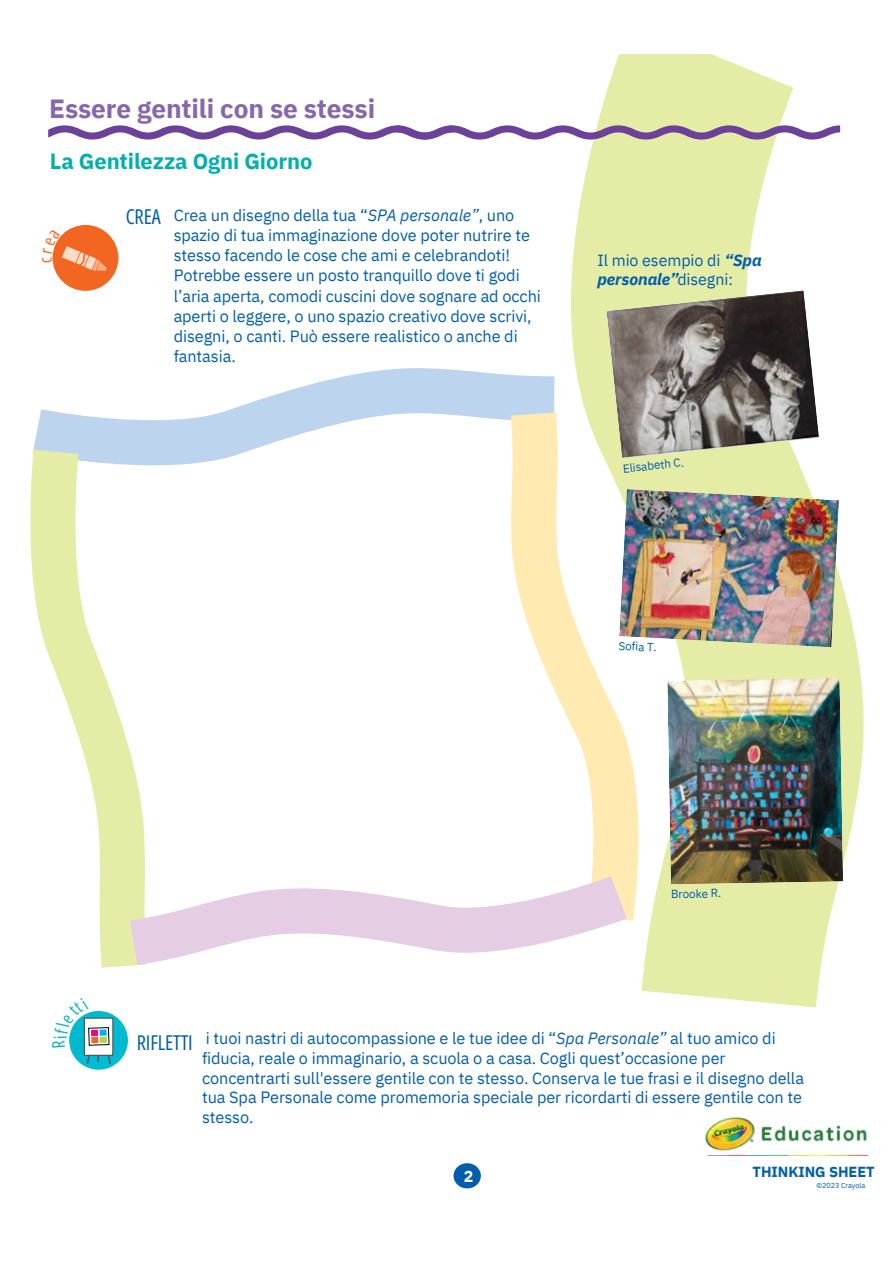
<style>
.page{position:relative;width:894px;height:1264px;background:#fff}
.page>*{position:absolute;margin:0;border:0;box-sizing:border-box;transform-origin:0 0}
.t1{font:700 26.25px "IBM Plex Sans";letter-spacing:-.005em;color:#8667ad}
.t2{font:700 21.9px "IBM Plex Sans";letter-spacing:-.005em;color:#00b0ad}
.t3{font:20.4px "Open Sans Condensed";letter-spacing:-.01em;color:#005eac}
.t4{font:16.35px/20.2px "IBM Plex Sans";letter-spacing:-.005em;color:#005eac}
.t5{font:italic 700 16.35px "IBM Plex Sans";letter-spacing:-.005em;color:#005eac}
.t6{font:16.05px "IBM Plex Sans";letter-spacing:-.005em;color:#005eac}
.t7{font:700 16.05px "IBM Plex Sans";color:#fff}
.t8{font:700 14.55px "IBM Plex Sans";letter-spacing:-.005em;color:#005eac}
.t9{font:11.7px "IBM Plex Sans";color:#005eac}
.t10{font:7.35px "IBM Plex Sans";letter-spacing:-.005em;color:#005eac}
.s1{font-style:italic}
.s2{font-weight:700;font-style:italic;font-size:16.35px}
.s3{font-weight:400;font-style:normal;font-size:16.05px}
</style>
<div class="page">
<svg style="left:571px;top:54px;width:293px;height:953px;fill:#e5eca5"></svg>
<img style="left:704px;top:1117px;width:163px;height:38px">
<div style="left:53px;top:225px;width:65px;height:66px;background:#f26622;border-radius:50%"></div>
<div style="left:453px;top:1163px;width:27px;height:25px;background:#005eac;border-radius:50%"></div>
<svg style="left:48px;top:125px;width:791px;height:14px"></svg>
<img style="left:638px;top:489px;width:200px;height:158px">
<img style="left:606px;top:290px;width:212px;height:169px">
<img style="left:667px;top:677px;width:175px;height:207px">
<svg style="left:33px;top:368px;width:521px;height:97px"></svg>
<svg style="left:30px;top:449px;width:116px;height:427px"></svg>
<svg style="left:510px;top:412px;width:128px;height:508px"></svg>
<svg style="left:52px;top:230px;width:56px;height:42px"></svg>
<svg style="left:69px;top:876px;width:558px;height:194px"></svg>
<h1 class="t1" style="left:49px;top:87px;width:327px">Essere gentili con se stessi</h1>
<h2 class="t2" style="left:50px;top:144px;width:264px">La Gentilezza Ogni Giorno</h2>
<p class="t3" style="left:126px;top:203px;width:36px">CREA</p>
<p class="t4" style="left:174px;top:203px;width:368px">Crea un disegno della tua “<span class="s1">SPA personale”</span>, uno spazio di tua immaginazione dove poter nutrire te stesso facendo le cose che ami e celebrandoti!<br>Potrebbe essere un posto tranquillo dove ti godi l’aria aperta, comodi cuscini dove sognare ad occhi aperti o leggere, o uno spazio creativo dove scrivi, disegni, o canti. Può essere realistico o anche di fantasia.</p>
<p class="t6" style="left:597px;top:248px;width:166px">Il mio esempio di <span class="s2">&lt;Spa</span></p>
<p class="t5" style="left:597px;top:266px;width:137px">personale=<span class="s3">disegni:</span></p>
<p class="t9" style="left:621px;top:459px;width:63px;rotate:-6deg">Elisabeth C.</p>
<p class="t9" style="left:619px;top:636px;width:40px;rotate:3deg">Sofia T.</p>
<p class="t9" style="left:670px;top:885px;width:52px;rotate:-1deg">Brooke R.</p>
<p class="t3" style="left:137px;top:1028px;width:57px">RIFLETTI</p>
<p class="t4" style="left:202px;top:1027px;width:603px;line-height:19.6px">i tuoi nastri di autocompassione e le tue idee di “<span class="s1">Spa Personale”</span> al tuo amico di fiducia, reale o immaginario, a scuola o a casa. Cogli quest’occasione per concentrarti sull'essere gentile con te stesso. Conserva le tue frasi e il disegno della tua Spa Personale come promemoria speciale per ricordarti di essere gentile con te stesso.</p>
<p class="t7" style="left:463px;top:1162px;width:11px">2</p>
<p class="t8" style="left:752px;top:1160px;width:123px">THINKING SHEET</p>
<p class="t10" style="left:816px;top:1179px;width:50px">©2023 Crayola</p>
</div>
